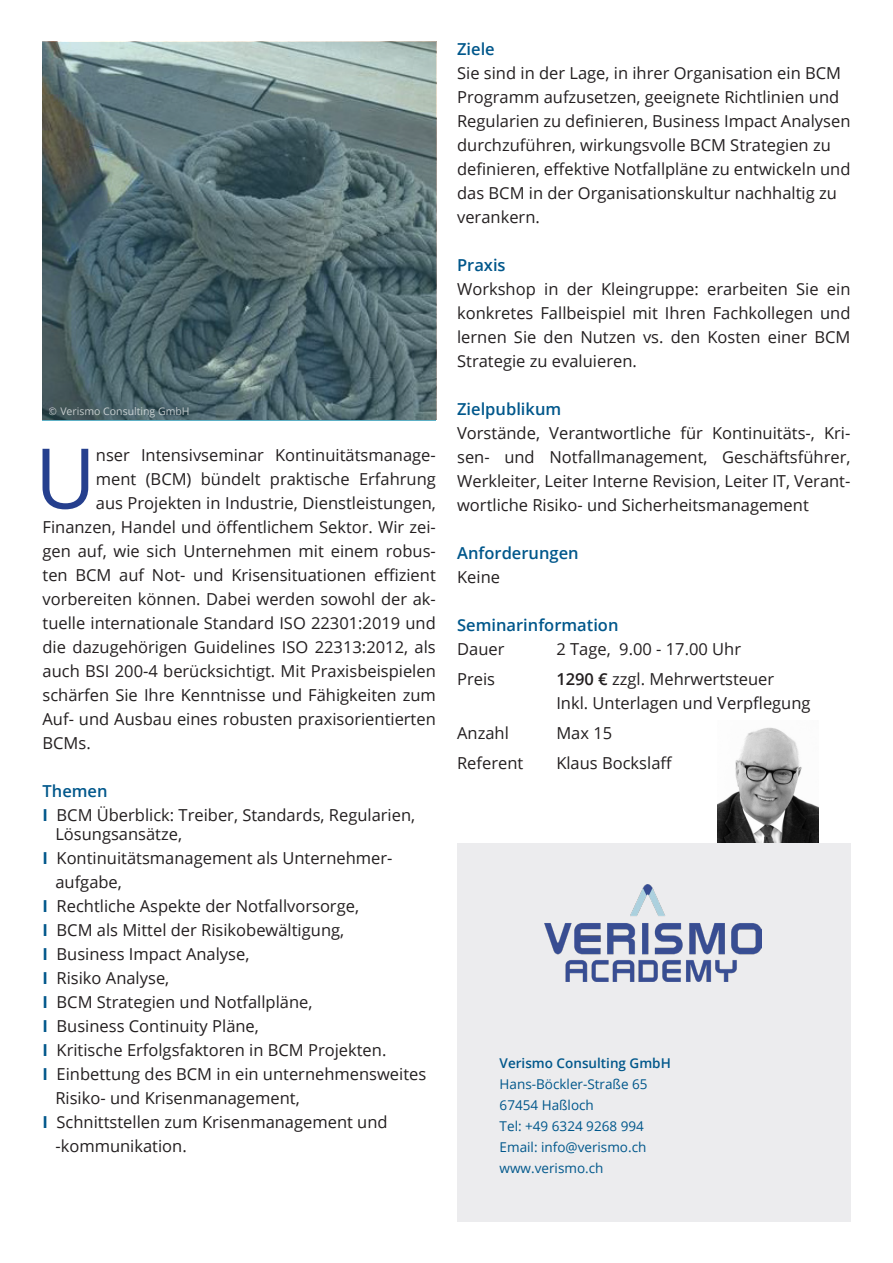
<style>
.page{position:relative;width:893px;height:1263px;background:#fff}
.page>*{position:absolute;margin:0;border:0;box-sizing:border-box;transform-origin:0 0}
.t1{font:83.7px "Open Sans";color:#253f8e}
.t2{font:16.5px/24px "Open Sans";color:#231f20;text-align:justify}
.t3{font:600 16.5px "Open Sans";color:#00578b}
.t4{font:13.5px "Open Sans";color:#00578b}
.t5{font:600 13.5px "Open Sans";color:#00578b}
.t6{font:10.5px "Open Sans";color:#fff}
.s1{font-weight:700;color:#00578b}
.s2{font-weight:600}
</style>
<div class="page">
<div style="left:457px;top:843px;width:393px;height:378px;background:#ececee"></div>
<img style="left:544px;top:884px;width:218px;height:97px">
<img style="left:43px;top:41px;width:393px;height:379px">
<img style="left:717px;top:727px;width:101px;height:116px">
<p class="t6" style="left:49px;top:404px;width:142px">© Verismo Consulting GmbH</p>
<p class="t1" style="left:35px;top:421px;width:62px">U</p>
<p class="t2" style="left:96px;top:442px;width:341px">nser Intensivseminar Kontinuitätsmanage-</p>
<p class="t2" style="left:96px;top:466px;width:341px">ment (BCM) bündelt praktische Erfahrung</p>
<p class="t2" style="left:96px;top:490px;width:341px">aus Projekten in Industrie, Dienstleistungen,</p>
<p class="t2" style="left:43px;top:514px;width:395px">Finanzen, Handel und öffentlichem Sektor. Wir zei-</p>
<p class="t2" style="left:43px;top:538px;width:395px">gen auf, wie sich Unternehmen mit einem robus-</p>
<p class="t2" style="left:43px;top:562px;width:395px">ten BCM auf Not- und Krisensituationen effizient</p>
<p class="t2" style="left:43px;top:586px;width:395px">vorbereiten können. Dabei werden sowohl der ak-</p>
<p class="t2" style="left:43px;top:610px;width:395px">tuelle internationale Standard ISO 22301:2019 und</p>
<p class="t2" style="left:43px;top:634px;width:395px">die dazugehörigen Guidelines ISO 22313:2012, als</p>
<p class="t2" style="left:43px;top:658px;width:395px">auch BSI 200-4 berücksichtigt. Mit Praxisbeispielen</p>
<p class="t2" style="left:43px;top:682px;width:395px">schärfen Sie Ihre Kenntnisse und Fähigkeiten zum</p>
<p class="t2" style="left:43px;top:706px;width:395px">Auf- und Ausbau eines robusten praxisorientierten</p>
<p class="t2" style="left:43px;top:730px;width:50px">BCMs.</p>
<p class="t3" style="left:43px;top:779px;width:67px">Themen</p>
<p class="t2" style="left:43px;top:802px;width:374px"><span class="s1">I</span> BCM Überblick: Treiber, Standards, Regularien,</p>
<p class="t2" style="left:55px;top:822px;width:128px">Lösungsansätze,</p>
<p class="t2" style="left:43px;top:846px;width:351px"><span class="s1">I</span> Kontinuitätsmanagement als Unternehmer-</p>
<p class="t2" style="left:55px;top:870px;width:68px">aufgabe,</p>
<p class="t2" style="left:43px;top:894px;width:318px"><span class="s1">I</span> Rechtliche Aspekte der Notfallvorsorge,</p>
<p class="t2" style="left:43px;top:918px;width:303px"><span class="s1">I</span> BCM als Mittel der Risikobewältigung,</p>
<p class="t2" style="left:43px;top:942px;width:208px"><span class="s1">I</span> Business Impact Analyse,</p>
<p class="t2" style="left:43px;top:966px;width:128px"><span class="s1">I</span> Risiko Analyse,</p>
<p class="t2" style="left:43px;top:990px;width:272px"><span class="s1">I</span> BCM Strategien und Notfallpläne,</p>
<p class="t2" style="left:43px;top:1014px;width:218px"><span class="s1">I</span> Business Continuity Pläne,</p>
<p class="t2" style="left:43px;top:1038px;width:345px"><span class="s1">I</span> Kritische Erfolgsfaktoren in BCM Projekten.</p>
<p class="t2" style="left:43px;top:1062px;width:385px"><span class="s1">I</span> Einbettung des BCM in ein unternehmensweites</p>
<p class="t2" style="left:55px;top:1086px;width:246px">Risiko- und Krisenmanagement,</p>
<p class="t2" style="left:43px;top:1110px;width:347px"><span class="s1">I</span> Schnittstellen zum Krisenmanagement und</p>
<p class="t2" style="left:55px;top:1134px;width:133px">-kommunikation.</p>
<p class="t3" style="left:457px;top:38px;width:39px">Ziele</p>
<p class="t2" style="left:457px;top:61px;width:386px">Sie sind in der Lage, in ihrer Organisation ein BCM</p>
<p class="t2" style="left:457px;top:85px;width:384px">Programm aufzusetzen, geeignete Richtlinien und</p>
<p class="t2" style="left:457px;top:109px;width:395px">Regularien zu definieren, Business Impact Analysen</p>
<p class="t2" style="left:457px;top:133px;width:375px">durchzuführen, wirkungsvolle BCM Strategien zu</p>
<p class="t2" style="left:457px;top:157px;width:395px">definieren, effektive Notfallpläne zu entwickeln und</p>
<p class="t2" style="left:457px;top:181px;width:381px">das BCM in der Organisationskultur nachhaltig zu</p>
<p class="t2" style="left:457px;top:205px;width:84px">verankern.</p>
<p class="t3" style="left:457px;top:254px;width:50px">Praxis</p>
<p class="t2" style="left:457px;top:277px;width:395px">Workshop in der Kleingruppe: erarbeiten Sie ein konkretes Fallbeispiel mit Ihren Fachkollegen und lernen Sie den Nutzen vs. den Kosten einer BCM Strategie zu evaluieren.</p>
<p class="t3" style="left:457px;top:398px;width:106px">Zielpublikum</p>
<p class="t2" style="left:457px;top:421px;width:395px">Vorstände, Verantwortliche für Kontinuitäts-, Kri&shy;sen- und Notfallmanagement, Geschäftsführer, Werkleiter, Leiter Interne Revision, Leiter IT, Verant&shy;wortliche Risiko- und Sicherheitsmanagement</p>
<p class="t3" style="left:457px;top:542px;width:123px">Anforderungen</p>
<p class="t2" style="left:457px;top:565px;width:44px">Keine</p>
<p class="t3" style="left:457px;top:614px;width:163px">Seminarinformation</p>
<p class="t2" style="left:457px;top:637px;width:49px">Dauer</p>
<p class="t2" style="left:457px;top:667px;width:39px">Preis</p>
<p class="t2" style="left:556px;top:637px;width:186px">2 Tage, 9.00 - 17.00 Uhr</p>
<p class="t2" style="left:556px;top:667px;width:219px"><span class="s2">1290 €</span> zzgl. Mehrwertsteuer</p>
<p class="t2" style="left:556px;top:691px;width:256px">Inkl. Unterlagen und Verpflegung</p>
<p class="t2" style="left:556px;top:721px;width:57px">Max 15</p>
<p class="t2" style="left:556px;top:751px;width:118px">Klaus Bockslaff</p>
<p class="t2" style="left:457px;top:721px;width:53px">Anzahl</p>
<p class="t2" style="left:457px;top:751px;width:68px">Referent</p>
<p class="t5" style="left:500px;top:1054px;width:173px">Verismo Consulting GmbH</p>
<p class="t4" style="left:500px;top:1075px;width:149px">Hans-Böckler-Straße 65</p>
<p class="t4" style="left:500px;top:1096px;width:96px">67454 Haßloch</p>
<p class="t4" style="left:500px;top:1117px;width:146px">Tel: +49 6324 9268 994</p>
<p class="t4" style="left:500px;top:1138px;width:148px">Email: info@verismo.ch</p>
<p class="t4" style="left:500px;top:1159px;width:105px">www.verismo.ch</p>
</div>
